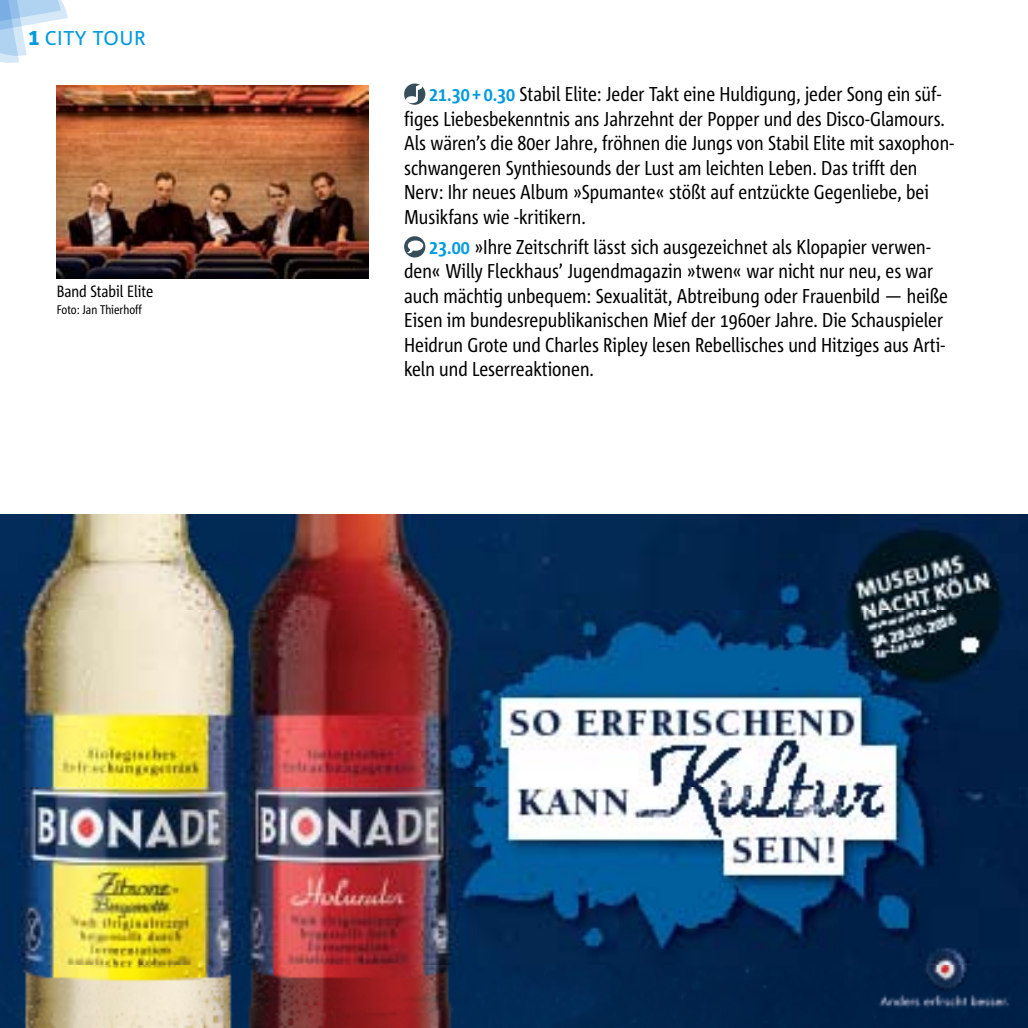
<style>
.page{position:relative;width:1028px;height:1028px;background:#fff}
.page>*{position:absolute;margin:0;border:0;box-sizing:border-box;transform-origin:0 0}
.t1{font:20px/24.5px "Corpid C1 Cd";color:#000}
.t2{font:20px "Corpid C1";color:#009bdf}
.t3{font:16.25px "Corpid C1 Cd";color:#000}
.t4{font:12.5px "Corpid C1 Cd";color:#000}
.s1{font-weight:800}
.s2{font-weight:700;color:#009bdf}
</style>
<div class="page">
<svg style="left:0;top:0;width:68px;height:63px"></svg>
<svg style="left:404px;top:83px;width:21px;height:22px"></svg>
<svg style="left:406px;top:83px;width:17px;height:20px"></svg>
<div style="left:404px;top:236px;width:21px;height:21px;background:#354e5a;border-radius:50%"></div>
<svg style="left:407px;top:240px;width:16px;height:13px"></svg>
<img style="left:0;top:514px;width:1028px;height:514px">
<img style="left:57px;top:85px;width:312px;height:193px">
<p class="t2" style="left:28px;top:26px;width:119px"><span class="s1">1</span> CITY TOU R</p>
<p class="t3" style="left:57px;top:281px;width:98px">Band Stabil Elite</p>
<p class="t4" style="left:57px;top:302px;width:87px">Foto: Jan Thierhoff</p>
<p class="t1" style="left:404px;top:81px;width:551px;text-indent:25px"><span class="s2">21.30 + 0.30</span> Stabil Elite: Jeder Takt eine Huldigung, jeder Song ein süf&shy;figes Liebesbekenntnis ans Jahrzehnt der Popper und des Disco-Glamours.<br>Als wären’s die 80er Jahre, fröhnen die Jungs von Stabil Elite mit saxophon&shy;schwangeren Synthiesounds der Lust am leichten Leben. Das trifft den Nerv: Ihr neues Album »Spumante« stößt auf entzückte Gegenliebe, bei Musikfans wie -kritikern.</p>
<p class="t1" style="left:404px;top:234px;width:545px;text-indent:25px"><span class="s2">23.00</span> »Ihre Zeitschrift lässt sich ausgezeichnet als Klopapier verwen&shy;den« Willy Fleckhaus’ Jugendmagazin »twen« war nicht nur neu, es war auch mächtig unbequem: Sexualität, Abtreibung oder Frauenbild — heiße Eisen im bundesrepublikanischen Mief der 1960er Jahre. Die Schauspieler Heidrun Grote und Charles Ripley lesen Rebellisches und Hitziges aus Arti&shy;keln und Leserreaktionen.</p>
</div>
